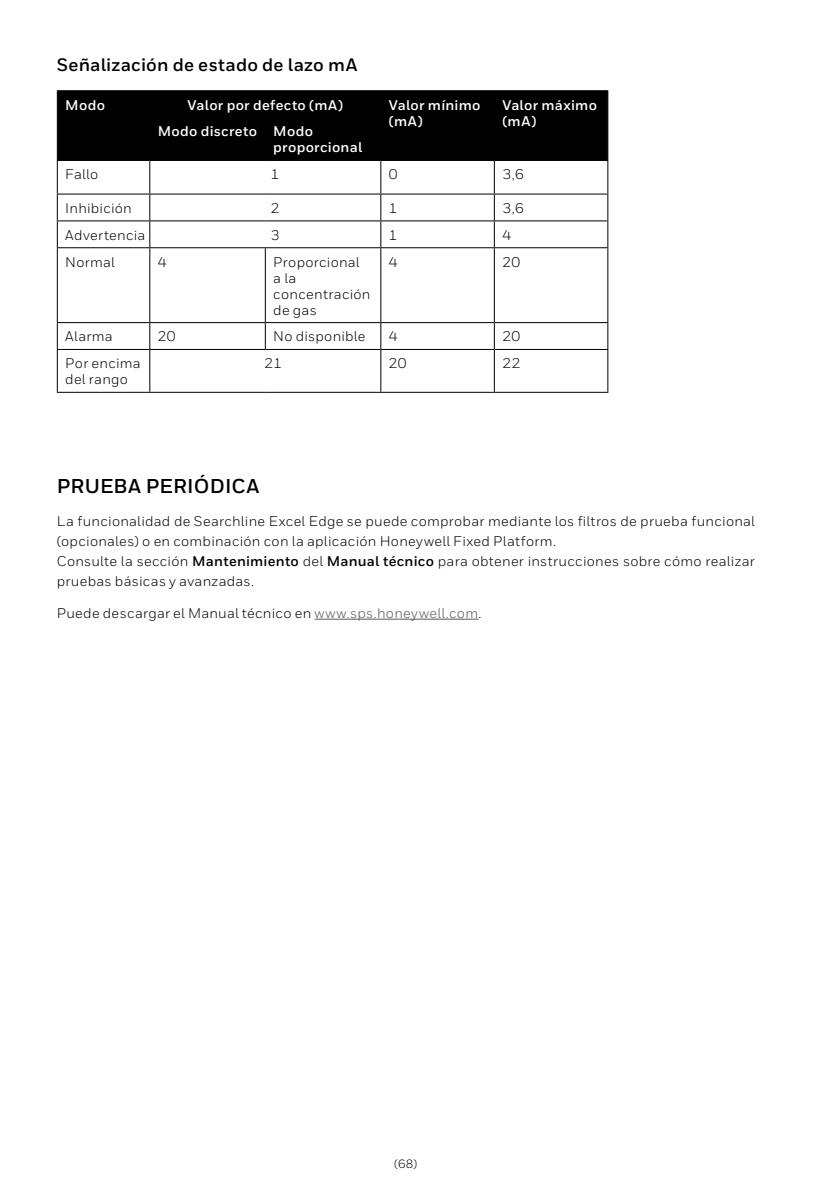
<style>
.page{position:relative;width:840px;height:1191px;background:#fff}
.page>*{position:absolute;margin:0;border:0;box-sizing:border-box;transform-origin:0 0}
.t1{font:700 20px "Honeywell Sans";letter-spacing:.01em;color:#000}
.t2{font:700 18px "Honeywell Sans";letter-spacing:.01em;color:#000}
.t3{font:14px/16px "Honeywell Sans";letter-spacing:.02em;color:#000}
.t4{font:700 14px/16px "Honeywell Sans";letter-spacing:.02em;color:#fff}
.t5{font:12px "Honeywell Sans";color:#000}
.s1{font-weight:700}
.s2{color:#58595b}
</style>
<div class="page">
<hr style="left:57px;top:90px;width:93px;height:1px;background:#000">
<hr style="left:150px;top:90px;width:115px;height:1px;background:#000">
<hr style="left:265px;top:90px;width:115px;height:1px;background:#000">
<hr style="left:380px;top:90px;width:114px;height:1px;background:#000">
<hr style="left:494px;top:90px;width:114px;height:1px;background:#000">
<div style="left:57px;top:91px;width:551px;height:69px;background:#000"></div>
<hr style="left:57px;top:118px;width:1px;height:42px;background:#000">
<hr style="left:149px;top:117px;width:116px;height:1px;background:#000">
<hr style="left:149px;top:118px;width:1px;height:42px;background:#000">
<hr style="left:265px;top:117px;width:116px;height:1px;background:#000">
<hr style="left:265px;top:118px;width:1px;height:42px;background:#000">
<hr style="left:380px;top:118px;width:1px;height:42px;background:#000">
<hr style="left:493px;top:118px;width:1px;height:42px;background:#000">
<hr style="left:607px;top:118px;width:1px;height:42px;background:#000">
<hr style="left:57px;top:160px;width:93px;height:1px;background:#000">
<hr style="left:57px;top:161px;width:1px;height:32px;background:#000">
<hr style="left:150px;top:160px;width:115px;height:1px;background:#000">
<hr style="left:149px;top:161px;width:1px;height:32px;background:#000">
<hr style="left:265px;top:160px;width:115px;height:1px;background:#000">
<hr style="left:380px;top:160px;width:114px;height:1px;background:#000">
<hr style="left:380px;top:161px;width:1px;height:32px;background:#000">
<hr style="left:494px;top:160px;width:114px;height:1px;background:#000">
<hr style="left:493px;top:161px;width:1px;height:32px;background:#000">
<hr style="left:607px;top:161px;width:1px;height:32px;background:#000">
<hr style="left:57px;top:193px;width:93px;height:1px;background:#000">
<hr style="left:150px;top:193px;width:115px;height:1px;background:#000">
<hr style="left:265px;top:193px;width:115px;height:1px;background:#000">
<hr style="left:380px;top:193px;width:114px;height:1px;background:#000">
<hr style="left:494px;top:193px;width:114px;height:1px;background:#000">
<hr style="left:57px;top:220px;width:93px;height:1px;background:#000">
<svg style="left:57px;top:194px;width:1px;height:53px"></svg>
<hr style="left:150px;top:220px;width:115px;height:1px;background:#000">
<svg style="left:149px;top:194px;width:1px;height:53px"></svg>
<hr style="left:265px;top:220px;width:115px;height:1px;background:#000">
<hr style="left:380px;top:220px;width:114px;height:1px;background:#000">
<svg style="left:380px;top:194px;width:1px;height:53px"></svg>
<hr style="left:494px;top:220px;width:114px;height:1px;background:#000">
<svg style="left:493px;top:194px;width:1px;height:53px"></svg>
<svg style="left:607px;top:194px;width:1px;height:53px"></svg>
<hr style="left:57px;top:247px;width:93px;height:1px;background:#000">
<hr style="left:57px;top:248px;width:1px;height:74px;background:#000">
<hr style="left:150px;top:247px;width:115px;height:1px;background:#000">
<hr style="left:149px;top:248px;width:1px;height:74px;background:#000">
<hr style="left:265px;top:247px;width:115px;height:1px;background:#000">
<hr style="left:265px;top:248px;width:1px;height:74px;background:#000">
<hr style="left:380px;top:247px;width:114px;height:1px;background:#000">
<hr style="left:380px;top:248px;width:1px;height:74px;background:#000">
<hr style="left:494px;top:247px;width:114px;height:1px;background:#000">
<hr style="left:493px;top:248px;width:1px;height:74px;background:#000">
<hr style="left:607px;top:248px;width:1px;height:74px;background:#000">
<hr style="left:57px;top:322px;width:93px;height:1px;background:#000">
<svg style="left:57px;top:323px;width:1px;height:26px"></svg>
<hr style="left:150px;top:322px;width:115px;height:1px;background:#000">
<svg style="left:149px;top:323px;width:1px;height:26px"></svg>
<hr style="left:265px;top:322px;width:115px;height:1px;background:#000">
<svg style="left:265px;top:323px;width:1px;height:26px"></svg>
<hr style="left:380px;top:322px;width:114px;height:1px;background:#000">
<svg style="left:380px;top:323px;width:1px;height:26px"></svg>
<hr style="left:494px;top:322px;width:114px;height:1px;background:#000">
<svg style="left:493px;top:323px;width:1px;height:26px"></svg>
<svg style="left:607px;top:323px;width:1px;height:26px"></svg>
<hr style="left:57px;top:349px;width:93px;height:1px;background:#000">
<hr style="left:57px;top:350px;width:1px;height:42px;background:#000">
<hr style="left:150px;top:349px;width:115px;height:1px;background:#000">
<hr style="left:149px;top:350px;width:1px;height:42px;background:#000">
<hr style="left:265px;top:349px;width:115px;height:1px;background:#000">
<hr style="left:380px;top:349px;width:114px;height:1px;background:#000">
<hr style="left:380px;top:350px;width:1px;height:42px;background:#000">
<hr style="left:494px;top:349px;width:114px;height:1px;background:#000">
<hr style="left:493px;top:350px;width:1px;height:42px;background:#000">
<hr style="left:607px;top:350px;width:1px;height:42px;background:#000">
<hr style="left:57px;top:392px;width:93px;height:1px;background:#000">
<hr style="left:150px;top:392px;width:115px;height:1px;background:#000">
<hr style="left:265px;top:392px;width:115px;height:1px;background:#000">
<hr style="left:380px;top:392px;width:114px;height:1px;background:#000">
<hr style="left:494px;top:392px;width:114px;height:1px;background:#000">
<hr style="left:314px;top:619px;width:164px;height:1px;background:#58595b">
<p class="t2" style="left:57px;top:53px;width:302px">Señalización de estado de lazo mA</p>
<p class="t4" style="left:65px;top:97px;width:41px">Modo</p>
<p class="t4" style="left:187px;top:97px;width:157px">Valor por defecto (mA)</p>
<p class="t4" style="left:388px;top:97px;width:93px">Valor mínimo (mA)</p>
<p class="t4" style="left:502px;top:97px;width:96px">Valor máximo (mA)</p>
<p class="t4" style="left:273px;top:124px;width:90px;text-indent:-115px">Modo discreto Modo proporcional</p>
<p class="t3" style="left:65px;top:166px;width:34px">Fallo</p>
<p class="t3" style="left:271px;top:166px;width:10px">1</p>
<p class="t3" style="left:388px;top:166px;width:10px">0</p>
<p class="t3" style="left:502px;top:166px;width:23px">3,6</p>
<p class="t3" style="left:65px;top:200px;width:68px">Inhibición</p>
<p class="t3" style="left:271px;top:200px;width:10px">2</p>
<p class="t3" style="left:388px;top:200px;width:10px">1</p>
<p class="t3" style="left:502px;top:200px;width:23px">3,6</p>
<p class="t3" style="left:65px;top:227px;width:82px">Advertencia</p>
<p class="t3" style="left:271px;top:227px;width:10px">3</p>
<p class="t3" style="left:388px;top:227px;width:10px">1</p>
<p class="t3" style="left:502px;top:227px;width:10px">4</p>
<p class="t3" style="left:65px;top:254px;width:51px">Normal</p>
<p class="t3" style="left:158px;top:254px;width:10px">4</p>
<p class="t3" style="left:273px;top:254px;width:99px">Proporcional a la concentración de gas</p>
<p class="t3" style="left:388px;top:254px;width:10px">4</p>
<p class="t3" style="left:502px;top:254px;width:19px">20</p>
<p class="t3" style="left:65px;top:329px;width:49px">Alarma</p>
<p class="t3" style="left:158px;top:329px;width:19px">20</p>
<p class="t3" style="left:273px;top:329px;width:94px">No disponible</p>
<p class="t3" style="left:388px;top:329px;width:10px">4</p>
<p class="t3" style="left:502px;top:329px;width:19px">20</p>
<p class="t3" style="left:65px;top:355px;width:77px">Por encima del rango</p>
<p class="t3" style="left:264px;top:355px;width:19px">21</p>
<p class="t3" style="left:388px;top:355px;width:19px">20</p>
<p class="t3" style="left:502px;top:355px;width:20px">22</p>
<h1 class="t1" style="left:57px;top:474px;width:204px">PRUEBA PERIÓDICA</h1>
<p class="t3" style="left:57px;top:511px;width:699px;line-height:20px">La funcionalidad de Searchline Excel Edge se puede comprobar mediante los filtros de prueba funcional (opcionales) o en combinación con la aplicación Honeywell Fixed Platform.<br>Consulte la sección <span class="s1">Mantenimiento</span> del <span class="s1">Manual técnico</span> para obtener instrucciones sobre cómo realizar pruebas básicas y avanzadas.</p>
<p class="t3" style="left:57px;top:605px;width:426px">Puede descargar el Manual técnico en <span class="s2">www.sps.honeywell.com</span>.</p>
<p class="t5" style="left:394px;top:1156px;width:25px">(68)</p>
</div>
